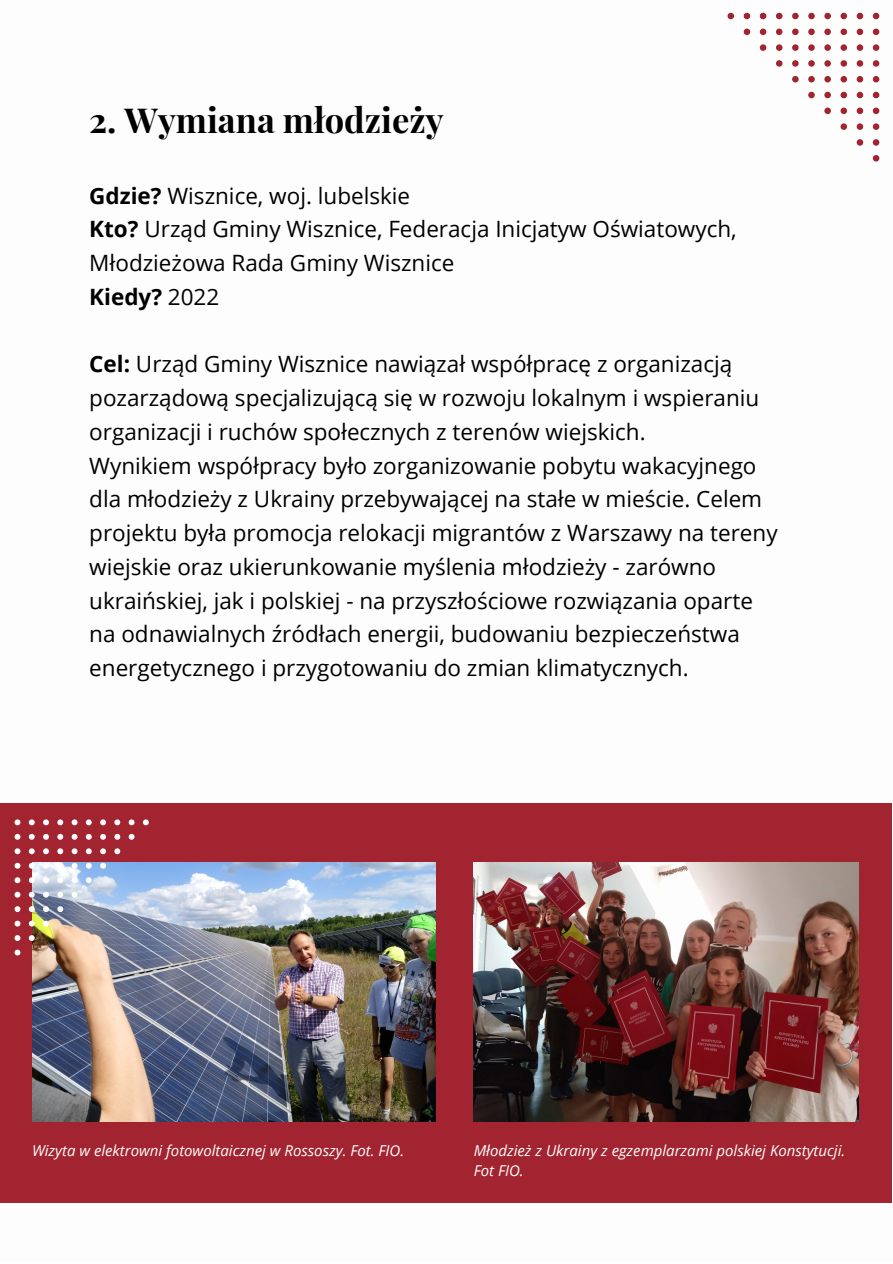
<style>
.page{position:relative;width:893px;height:1264px;background:#fff}
.page>*{position:absolute;margin:0;border:0;box-sizing:border-box;transform-origin:0 0}
.t1{font:700 34.5px "Playfair Display";color:#000}
.t2{font:22.5px/33.8px "Open Sans";color:#000}
.t3{font:italic 15px/20.2px "Open Sans";color:#fefdfd}
.s1{font-weight:700}
</style>
<div class="page">
<div style="left:0;top:803px;width:891px;height:399px;background:#a22430"></div>
<svg style="left:872px;top:155px;width:7px;height:6px"></svg>
<svg style="left:872px;top:139px;width:7px;height:7px"></svg>
<svg style="left:856px;top:139px;width:7px;height:7px"></svg>
<svg style="left:872px;top:123px;width:7px;height:7px"></svg>
<svg style="left:856px;top:123px;width:7px;height:7px"></svg>
<svg style="left:840px;top:123px;width:7px;height:7px"></svg>
<svg style="left:872px;top:108px;width:7px;height:6px"></svg>
<svg style="left:856px;top:108px;width:7px;height:6px"></svg>
<svg style="left:840px;top:108px;width:7px;height:6px"></svg>
<svg style="left:824px;top:108px;width:6px;height:6px"></svg>
<svg style="left:872px;top:92px;width:7px;height:6px"></svg>
<svg style="left:856px;top:92px;width:7px;height:6px"></svg>
<svg style="left:840px;top:92px;width:7px;height:6px"></svg>
<svg style="left:824px;top:92px;width:6px;height:6px"></svg>
<svg style="left:808px;top:92px;width:6px;height:6px"></svg>
<svg style="left:872px;top:76px;width:7px;height:6px"></svg>
<svg style="left:856px;top:76px;width:7px;height:6px"></svg>
<svg style="left:840px;top:76px;width:7px;height:6px"></svg>
<svg style="left:824px;top:76px;width:6px;height:6px"></svg>
<svg style="left:808px;top:76px;width:6px;height:6px"></svg>
<svg style="left:792px;top:76px;width:6px;height:6px"></svg>
<svg style="left:872px;top:60px;width:7px;height:7px"></svg>
<svg style="left:856px;top:60px;width:7px;height:7px"></svg>
<svg style="left:840px;top:60px;width:7px;height:7px"></svg>
<svg style="left:824px;top:60px;width:6px;height:7px"></svg>
<svg style="left:808px;top:60px;width:6px;height:7px"></svg>
<svg style="left:792px;top:60px;width:6px;height:7px"></svg>
<svg style="left:776px;top:60px;width:6px;height:7px"></svg>
<svg style="left:872px;top:44px;width:7px;height:7px"></svg>
<svg style="left:856px;top:44px;width:7px;height:7px"></svg>
<svg style="left:840px;top:44px;width:7px;height:7px"></svg>
<svg style="left:824px;top:44px;width:6px;height:7px"></svg>
<svg style="left:808px;top:44px;width:6px;height:7px"></svg>
<svg style="left:792px;top:44px;width:6px;height:7px"></svg>
<svg style="left:776px;top:44px;width:6px;height:7px"></svg>
<svg style="left:759px;top:44px;width:7px;height:7px"></svg>
<svg style="left:872px;top:29px;width:7px;height:6px"></svg>
<svg style="left:856px;top:29px;width:7px;height:6px"></svg>
<svg style="left:840px;top:29px;width:7px;height:6px"></svg>
<svg style="left:824px;top:29px;width:6px;height:6px"></svg>
<svg style="left:808px;top:29px;width:6px;height:6px"></svg>
<svg style="left:792px;top:29px;width:6px;height:6px"></svg>
<svg style="left:776px;top:29px;width:6px;height:6px"></svg>
<svg style="left:759px;top:29px;width:7px;height:6px"></svg>
<svg style="left:743px;top:29px;width:7px;height:6px"></svg>
<svg style="left:872px;top:13px;width:7px;height:6px"></svg>
<svg style="left:856px;top:13px;width:7px;height:6px"></svg>
<svg style="left:840px;top:13px;width:7px;height:6px"></svg>
<svg style="left:824px;top:13px;width:6px;height:6px"></svg>
<svg style="left:808px;top:13px;width:6px;height:6px"></svg>
<svg style="left:792px;top:13px;width:6px;height:6px"></svg>
<svg style="left:776px;top:13px;width:6px;height:6px"></svg>
<svg style="left:759px;top:13px;width:7px;height:6px"></svg>
<svg style="left:743px;top:13px;width:7px;height:6px"></svg>
<svg style="left:727px;top:13px;width:7px;height:6px"></svg>
<img style="left:32px;top:862px;width:404px;height:259px">
<svg style="left:143px;top:819px;width:6px;height:6px"></svg>
<svg style="left:129px;top:819px;width:5px;height:6px"></svg>
<svg style="left:129px;top:833px;width:5px;height:6px"></svg>
<svg style="left:114px;top:819px;width:6px;height:6px"></svg>
<svg style="left:114px;top:833px;width:6px;height:6px"></svg>
<svg style="left:114px;top:848px;width:6px;height:6px"></svg>
<svg style="left:100px;top:819px;width:6px;height:6px"></svg>
<svg style="left:100px;top:833px;width:6px;height:6px"></svg>
<svg style="left:100px;top:848px;width:6px;height:6px"></svg>
<svg style="left:100px;top:862px;width:6px;height:6px"></svg>
<svg style="left:86px;top:819px;width:6px;height:6px"></svg>
<svg style="left:86px;top:833px;width:6px;height:6px"></svg>
<svg style="left:86px;top:848px;width:6px;height:6px"></svg>
<svg style="left:86px;top:862px;width:6px;height:6px"></svg>
<svg style="left:86px;top:877px;width:6px;height:6px"></svg>
<svg style="left:72px;top:819px;width:5px;height:6px"></svg>
<svg style="left:72px;top:833px;width:5px;height:6px"></svg>
<svg style="left:72px;top:848px;width:5px;height:6px"></svg>
<svg style="left:72px;top:862px;width:5px;height:6px"></svg>
<svg style="left:72px;top:877px;width:5px;height:6px"></svg>
<svg style="left:72px;top:891px;width:5px;height:6px"></svg>
<svg style="left:57px;top:819px;width:6px;height:6px"></svg>
<svg style="left:57px;top:833px;width:6px;height:6px"></svg>
<svg style="left:57px;top:848px;width:6px;height:6px"></svg>
<svg style="left:57px;top:862px;width:6px;height:6px"></svg>
<svg style="left:57px;top:877px;width:6px;height:6px"></svg>
<svg style="left:57px;top:891px;width:6px;height:6px"></svg>
<svg style="left:57px;top:906px;width:6px;height:6px"></svg>
<svg style="left:43px;top:819px;width:6px;height:6px"></svg>
<svg style="left:43px;top:833px;width:6px;height:6px"></svg>
<svg style="left:43px;top:848px;width:6px;height:6px"></svg>
<svg style="left:43px;top:862px;width:6px;height:6px"></svg>
<svg style="left:43px;top:877px;width:6px;height:6px"></svg>
<svg style="left:43px;top:891px;width:6px;height:6px"></svg>
<svg style="left:43px;top:906px;width:6px;height:6px"></svg>
<svg style="left:43px;top:920px;width:6px;height:6px"></svg>
<svg style="left:29px;top:819px;width:6px;height:6px"></svg>
<svg style="left:29px;top:833px;width:6px;height:6px"></svg>
<svg style="left:29px;top:848px;width:6px;height:6px"></svg>
<svg style="left:29px;top:862px;width:6px;height:6px"></svg>
<svg style="left:29px;top:877px;width:6px;height:6px"></svg>
<svg style="left:29px;top:891px;width:6px;height:6px"></svg>
<svg style="left:29px;top:906px;width:6px;height:6px"></svg>
<svg style="left:29px;top:920px;width:6px;height:6px"></svg>
<svg style="left:29px;top:935px;width:6px;height:6px"></svg>
<svg style="left:15px;top:819px;width:5px;height:6px"></svg>
<svg style="left:15px;top:833px;width:5px;height:6px"></svg>
<svg style="left:15px;top:848px;width:5px;height:6px"></svg>
<svg style="left:15px;top:862px;width:5px;height:6px"></svg>
<svg style="left:15px;top:877px;width:5px;height:6px"></svg>
<svg style="left:15px;top:891px;width:5px;height:6px"></svg>
<svg style="left:15px;top:906px;width:5px;height:6px"></svg>
<svg style="left:15px;top:920px;width:5px;height:6px"></svg>
<svg style="left:15px;top:935px;width:5px;height:6px"></svg>
<svg style="left:15px;top:949px;width:5px;height:6px"></svg>
<img style="left:473px;top:862px;width:385px;height:259px">
<h1 class="t1" style="left:89px;top:96px;width:356px">2. Wymiana młodzieży</h1>
<p class="t2" style="left:89px;top:178px;width:649px"><span class="s1">Gdzie?</span> Wisznice, woj. lubelskie<br><span class="s1">Kto?</span> Urząd Gminy Wisznice, Federacja Inicjatyw Oświatowych, Młodzieżowa Rada Gminy Wisznice<br><span class="s1">Kiedy?</span> 2022</p>
<p class="t2" style="left:89px;top:347px;width:689px"><span class="s1">Cel:</span> Urząd Gminy Wisznice nawiązał współpracę z organizacją pozarządową specjalizującą się w rozwoju lokalnym i wspieraniu organizacji i ruchów społecznych z terenów wiejskich.<br>Wynikiem współpracy było zorganizowanie pobytu wakacyjnego dla młodzieży z Ukrainy przebywającej na stałe w mieście. Celem projektu była promocja relokacji migrantów z Warszawy na tereny wiejskie oraz ukierunkowanie myślenia młodzieży - zarówno ukraińskiej, jak i polskiej - na przyszłościowe rozwiązania oparte na odnawialnych źródłach energii, budowaniu bezpieczeństwa energetycznego i przygotowaniu do zmian klimatycznych.</p>
<p class="t3" style="left:32px;top:1139px;width:373px">Wizyta w elektrowni fotowoltaicznej w Rossoszy. Fot. FIO.</p>
<p class="t3" style="left:473px;top:1139px;width:373px">Młodzież z Ukrainy z egzemplarzami polskiej Konstytucji.<br>Fot FIO.</p>
</div>
